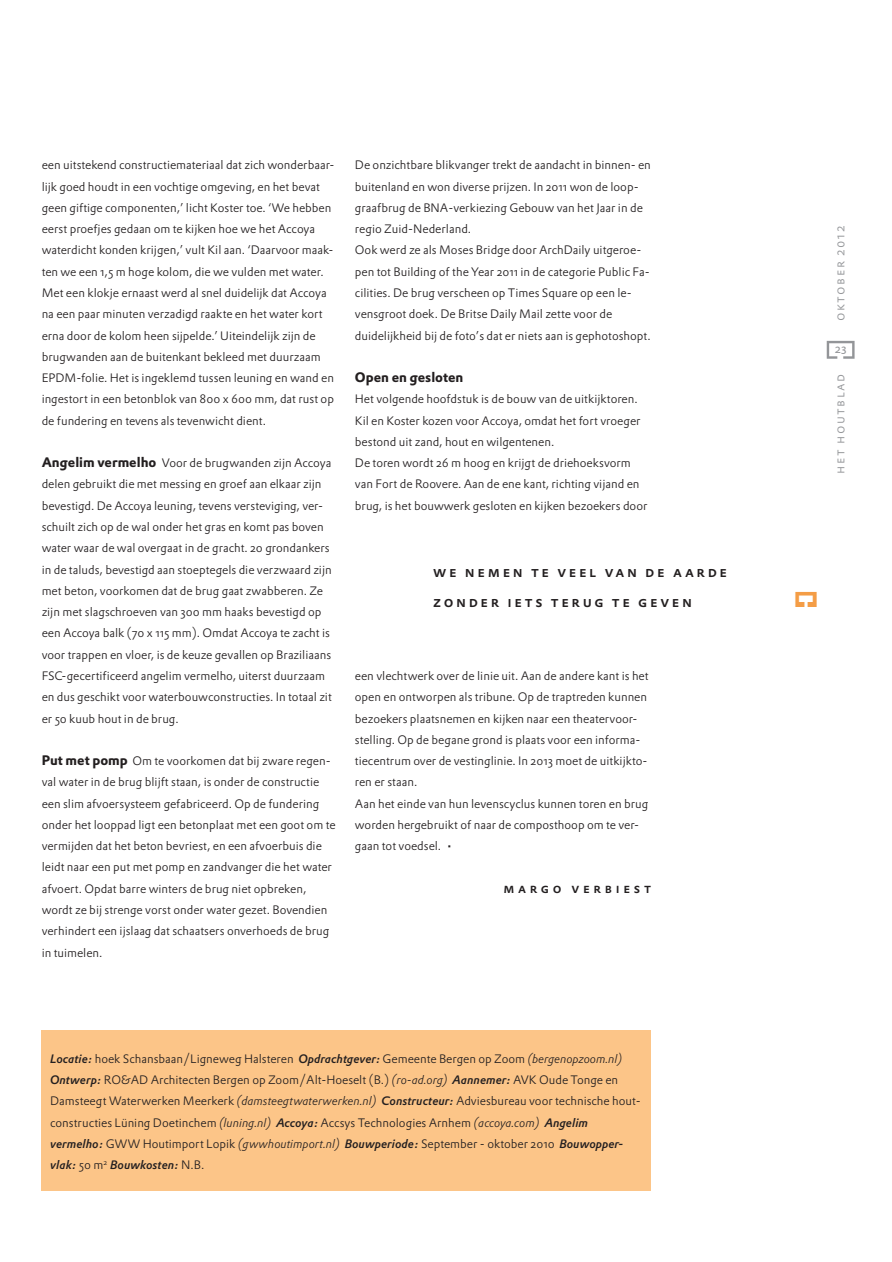
<style>
.page{position:relative;width:892px;height:1262px;background:#fff}
.page>*{position:absolute;margin:0;border:0;box-sizing:border-box;transform-origin:0 0}
.t1{font:500 15px/30px "DTL Prokyon TOT Caps";letter-spacing:.175em;color:#231f20}
.t2{font:700 13.5px "DTL Prokyon TOT";color:#231f20}
.t3{font:500 13.5px "DTL Prokyon TOT Caps";letter-spacing:.27em;color:#231f20}
.t4{font:13.5px "Zapf Dingbats Std";color:#fff;scale:.33 1}
.t5{font:300 13.05px "DTL Prokyon TOT Caps";letter-spacing:.115em;color:#939598}
.t6{font:300 12px/21.3px "DTL Prokyon TOT";color:#231f20}
.t7{font:12px "DTL Prokyon TOT Caps";color:#939598}
.s1{font-weight:700;font-size:13.5px}
.s2{font-weight:500;font-style:italic}
.s3{font-style:italic}
</style>
<div class="page">
<div style="left:42px;top:1029px;width:609px;height:161px;background:#fcc588"></div>
<svg style="left:826px;top:341px;width:28px;height:17px"></svg>
<p class="t6" style="left:42px;top:154px;width:294px">een uitstekend constructiemateriaal dat zich wonderbaar&shy;lijk goed houdt in een vochtige omgeving, en het bevat geen giftige componenten,’ licht Koster toe. ‘We hebben eerst proefjes gedaan om te kijken hoe we het Accoya waterdicht konden krijgen,’ vult Kil aan. ‘Daarvoor maak&shy;ten we een 1,5 m hoge kolom, die we vulden met water.<br>Met een klokje ernaast werd al snel duidelijk dat Accoya na een paar minuten verzadigd raakte en het water kort erna door de kolom heen sijpelde.’ Uiteindelijk zijn de brugwanden aan de buitenkant bekleed met duurzaam EPDM-folie. Het is ingeklemd tussen leuning en wand en ingestort in een betonblok van 800 x 600 mm, dat rust op de fundering en tevens als tevenwicht dient.</p>
<p class="t6" style="left:42px;top:452px;width:291px"><span class="s1">Angelim vermelho</span> Voor de brugwanden zijn Accoya delen gebruikt die met messing en groef aan elkaar zijn bevestigd. De Accoya leuning, tevens versteviging, ver&shy;schuilt zich op de wal onder het gras en komt pas boven water waar de wal overgaat in de gracht. 20 grondankers in de taluds, bevestigd aan stoeptegels die verzwaard zijn met beton, voorkomen dat de brug gaat zwabberen. Ze zijn met slagschroeven van 300 mm haaks bevestigd op een Accoya balk (70 x 115 mm). Omdat Accoya te zacht is voor trappen en vloer, is de keuze gevallen op Braziliaans FSC-gecertificeerd angelim vermelho, uiterst duurzaam en dus geschikt voor waterbouwconstructies. In totaal zit er 50 kuub hout in de brug.</p>
<p class="t6" style="left:42px;top:750px;width:295px"><span class="s1">Put met pomp</span> Om te voorkomen dat bij zware regen&shy;val water in de brug blijft staan, is onder de constructie een slim afvoersysteem gefabriceerd. Op de fundering onder het looppad ligt een betonplaat met een goot om te vermijden dat het beton bevriest, en een afvoerbuis die leidt naar een put met pomp en zandvanger die het water afvoert. Opdat barre winters de brug niet opbreken, wordt ze bij strenge vorst onder water gezet. Bovendien verhindert een ijslaag dat schaatsers onverhoeds de brug in tuimelen.</p>
<p class="t6" style="left:355px;top:154px;width:297px">De onzichtbare blikvanger trekt de aandacht in binnen- en buitenland en won diverse prijzen. In 2011 won de loop&shy;graafbrug de BNA-verkiezing Gebouw van het Jaar in de regio Zuid-Nederland.<br>Ook werd ze als Moses Bridge door ArchDaily uitgeroe&shy;pen tot Building of the Year 2011 in de categorie Public Fa&shy;cilities. De brug verscheen op Times Square op een le&shy;vensgroot doek. De Britse Daily Mail zette voor de duidelijkheid bij de foto’s dat er niets aan is gephotoshopt.</p>
<p class="t2" style="left:355px;top:368px;width:110px">Open en gesloten</p>
<p class="t6" style="left:355px;top:388px;width:294px">Het volgende hoofdstuk is de bouw van de uitkijktoren.<br>Kil en Koster kozen voor Accoya, omdat het fort vroeger bestond uit zand, hout en wilgentenen.<br>De toren wordt 26 m hoog en krijgt de driehoeksvorm van Fort de Roovere. Aan de ene kant, richting vijand en brug, is het bouwwerk gesloten en kijken bezoekers door</p>
<p class="t1" style="left:433px;top:556px;width:295px">we nemen te veel van de aarde zonder iets terug te geven</p>
<p class="t6" style="left:355px;top:664px;width:295px">een vlechtwerk over de linie uit. Aan de andere kant is het open en ontworpen als tribune. Op de traptreden kunnen bezoekers plaatsnemen en kijken naar een theatervoor&shy;stelling. Op de begane grond is plaats voor een informa&shy;tiecentrum over de vestinglinie. In 2013 moet de uitkijkto&shy;ren er staan.<br>Aan het einde van hun levenscyclus kunnen toren en brug worden hergebruikt of naar de composthoop om te ver&shy;gaan tot voedsel. •</p>
<p class="t3" style="left:503px;top:879px;width:149px">margo verbiest</p>
<p class="t6" style="left:50px;top:1047px;width:591px"><span class="s2">Locatie:</span> hoek Schansbaan/Ligneweg Halsteren <span class="s2">Opdrachtgever:</span> Gemeente Bergen op Zoom <span class="s3">(bergenopzoom.nl)<br></span><span class="s2">Ontwerp:</span> RO&amp;AD Architecten Bergen op Zoom/Alt-Hoeselt (B.) <span class="s3">(ro-ad.org)</span> <span class="s2">Aannemer:</span> AVK Oude Tonge en Damsteegt Waterwerken Meerkerk <span class="s3">(damsteegtwaterwerken.nl)</span> <span class="s2">Constructeur:</span> Adviesbureau voor technische hout&shy;constructies Lüning Doetinchem <span class="s3">(luning.nl)</span> <span class="s2">Accoya:</span> Accsys Technologies Arnhem <span class="s3">(accoya.com)</span> <span class="s2">Angelim vermelho:</span> GWW Houtimport Lopik <span class="s3">(gwwhoutimport.nl)</span> <span class="s2">Bouwperiode:</span> September - oktober 2010 <span class="s2">Bouwopper&shy;vlak:</span> 50 m<sup>2</sup> <span class="s2">Bouwkosten:</span> N.B.</p>
<p class="t5" style="left:831px;top:321px;width:97px;rotate:-90deg">oktober 2012</p>
<p class="t7" style="left:834px;top:341px;width:13px">23</p>
<p class="t5" style="left:831px;top:473px;width:102px;rotate:-90deg">het houtblad</p>
<p class="t4" style="left:804px;top:597px;width:12px">■</p>
</div>
